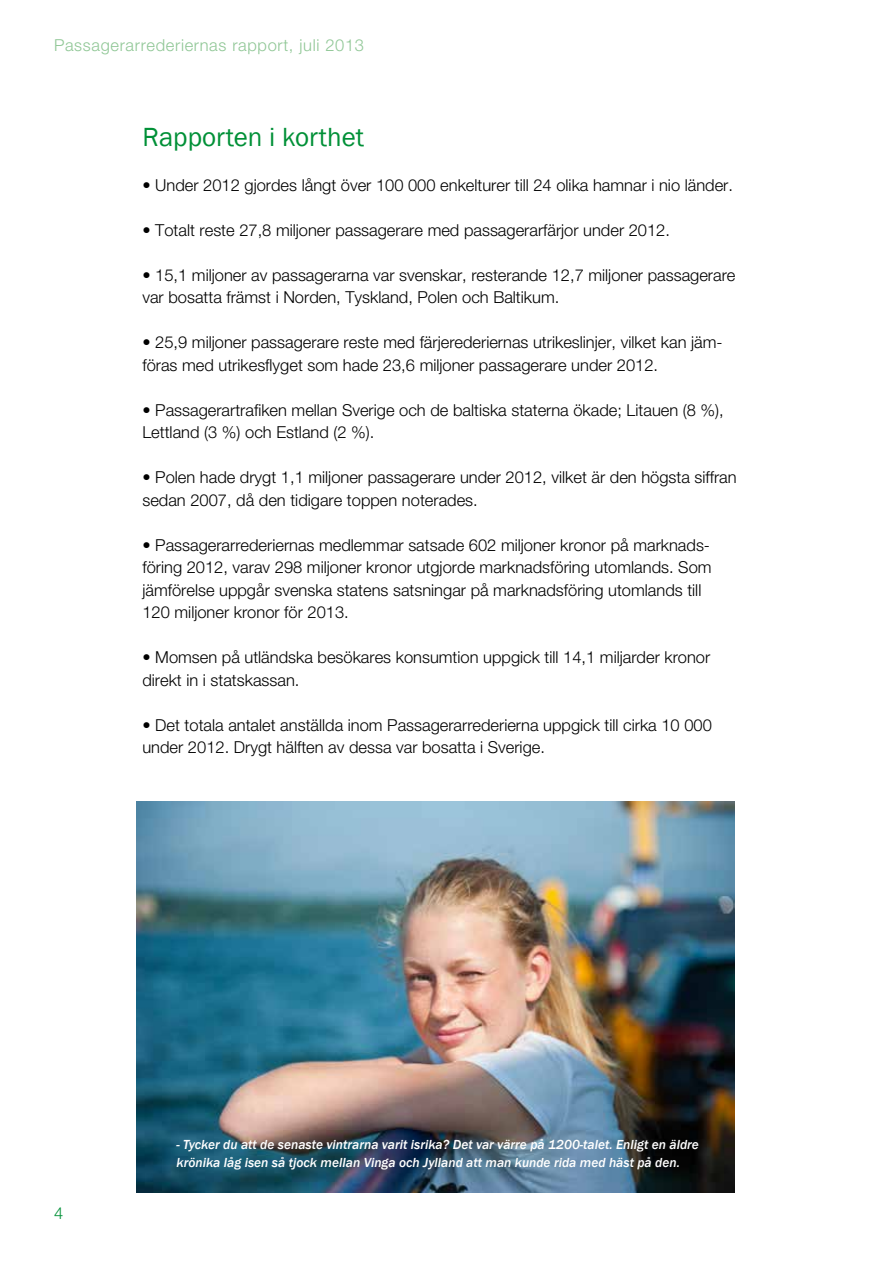
<style>
.page{position:relative;width:893px;height:1263px;background:#fff}
.page>*{position:absolute;margin:0;border:0;box-sizing:border-box;transform-origin:0 0}
.t1{font:27px "Franklin Gothic";color:#009037}
.t2{font:300 16.5px/22.5px "Helvetica Neue LT Std";color:#000}
.t3{font:300 16.5px "Helvetica Neue LT Std";letter-spacing:.04em;color:#90c796}
.t4{font:300 16.5px "Helvetica Neue LT Std";color:#009037}
.t5{font:italic 500 13.5px/18px "Franklin Gothic";color:#fff}
</style>
<div class="page">
<img style="left:136px;top:802px;width:598px;height:391px">
<p class="t3" style="left:54px;top:35px;width:312px">Passagerarrederiernas rapport, juli 2013</p>
<h1 class="t1" style="left:142px;top:121px;width:223px">Rapporten i korthet</h1>
<p class="t2" style="left:142px;top:173px;width:592px">• Under 2012 gjordes långt över 100 000 enkelturer till 24 olika hamnar i nio länder.</p>
<p class="t2" style="left:142px;top:218px;width:529px">• Totalt reste 27,8 miljoner passagerare med passagerarfärjor under 2012.</p>
<p class="t2" style="left:142px;top:263px;width:594px">• 15,1 miljoner av passagerarna var svenskar, resterande 12,7 miljoner passagerare var bosatta främst i Norden, Tyskland, Polen och Baltikum.</p>
<p class="t2" style="left:142px;top:331px;width:582px">• 25,9 miljoner passagerare reste med färjerederiernas utrikeslinjer, vilket kan jäm&shy;föras med utrikesflyget som hade 23,6 miljoner passagerare under 2012.</p>
<p class="t2" style="left:142px;top:398px;width:583px">• Passagerartrafiken mellan Sverige och de baltiska staterna ökade; Litauen (8 %),<br>Lettland (3 %) och Estland (2 %).</p>
<p class="t2" style="left:142px;top:466px;width:596px">• Polen hade drygt 1,1 miljoner passagerare under 2012, vilket är den högsta siffran sedan 2007, då den tidigare toppen noterades.</p>
<p class="t2" style="left:142px;top:533px;width:571px">• Passagerarrederiernas medlemmar satsade 602 miljoner kronor på marknads&shy;föring 2012, varav 298 miljoner kronor utgjorde marknadsföring utomlands. Som jämförelse uppgår svenska statens satsningar på marknadsföring utomlands till 120 miljoner kronor för 2013.</p>
<p class="t2" style="left:142px;top:646px;width:569px">• Momsen på utländska besökares konsumtion uppgick till 14,1 miljarder kronor direkt in i statskassan.</p>
<p class="t2" style="left:142px;top:713px;width:571px">• Det totala antalet anställda inom Passagerarrederierna uppgick till cirka 10 000 under 2012. Drygt hälften av dessa var bosatta i Sverige.</p>
<p class="t4" style="left:54px;top:1203px;width:11px">4</p>
<p class="t5" style="left:176px;top:1136px;width:524px">- Tycker du att de senaste vintrarna varit isrika? Det var värre på 1200-talet. Enligt en äldre krönika låg isen så tjock mellan Vinga och Jylland att man kunde rida med häst på den.</p>
</div>
